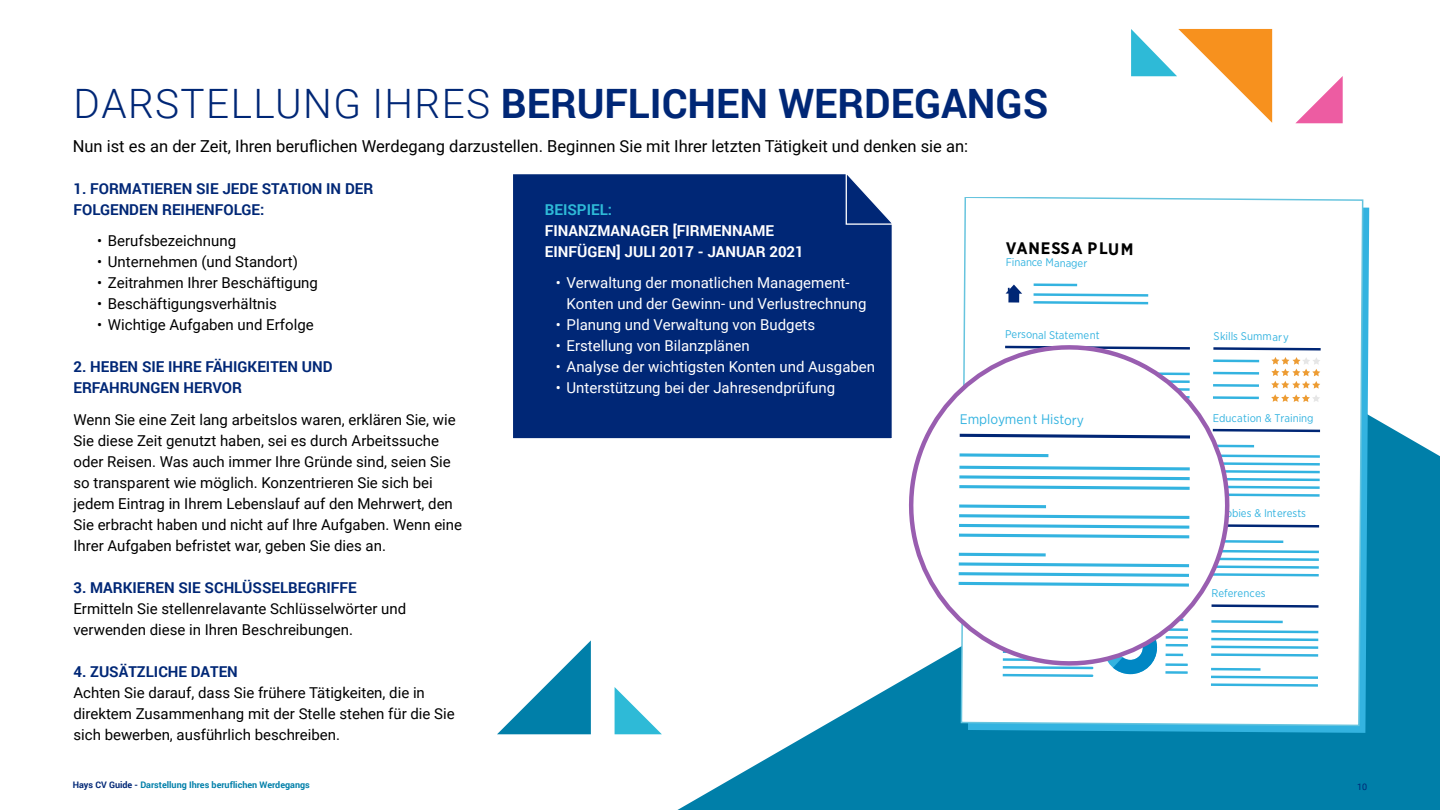
<style>
.page{position:relative;width:1440px;height:810px;background:#fff}
.page>*{position:absolute;margin:0;border:0;box-sizing:border-box;transform-origin:0 0}
.t1{font:700 40.5px "Roboto";color:#002776}
.t2{font:700 16.73px "Gotham Narrow";letter-spacing:.05em;color:#000}
.t3{font:16.5px "Roboto";color:#000}
.Body{font:15px/21px "Roboto";color:#000}
.t4{font:15px/21px "Roboto";color:#fff}
.t5{font:700 15px/21px "Roboto";color:#002776}
.t6{font:700 15px/21px "Roboto";color:#fff}
.t7{font:700 15px "Roboto";color:#2ebad7}
.t8{font:13.88px "Gotham Narrow";letter-spacing:-.01em;color:#33b3e0}
.t9{font:11.1px "Gotham Narrow";letter-spacing:-.01em;color:#33b3e0}
.t10{font:700 9px "Roboto";color:#007fa9}
.t11{font:9px "Roboto";color:#002776}
.s1{font-weight:300}
.s2{color:#002776}
</style>
<div class="page">
<svg style="left:677px;top:415px;width:763px;height:395px;fill:#007fa9"></svg>
<div style="left:513px;top:174px;width:381px;height:266px;background:#002776"></div>
<svg style="left:844px;top:174px;width:50px;height:51px"></svg>
<svg style="left:497px;top:640px;width:94px;height:94px"></svg>
<svg style="left:1296px;top:76px;width:47px;height:47px"></svg>
<svg style="left:615px;top:687px;width:47px;height:47px"></svg>
<svg style="left:1131px;top:29px;width:141px;height:94px"></svg>
<svg style="left:968px;top:207px;width:401px;height:526px;background:#29a6d1"></svg>
<svg style="left:960px;top:197px;width:404px;height:530px"></svg>
<svg style="left:1034px;top:283px;width:43px;height:3px"></svg>
<svg style="left:1033px;top:293px;width:115px;height:11px"></svg>
<svg style="left:1003px;top:673px;width:91px;height:4px"></svg>
<svg style="left:1165px;top:673px;width:23px;height:1px"></svg>
<svg style="left:1238px;top:540px;width:45px;height:3px"></svg>
<svg style="left:1238px;top:550px;width:81px;height:26px"></svg>
<svg style="left:1238px;top:524px;width:81px;height:4px"></svg>
<svg style="left:1238px;top:620px;width:45px;height:3px"></svg>
<svg style="left:1238px;top:630px;width:80px;height:27px"></svg>
<svg style="left:1211px;top:668px;width:107px;height:19px"></svg>
<svg style="left:1238px;top:604px;width:81px;height:4px"></svg>
<svg style="left:1238px;top:347px;width:83px;height:4px"></svg>
<svg style="left:1238px;top:445px;width:16px;height:2px"></svg>
<svg style="left:1238px;top:455px;width:82px;height:42px"></svg>
<svg style="left:1238px;top:429px;width:82px;height:3px"></svg>
<div style="left:1008px;top:292px;width:11px;height:11px;background:#002675"></div>
<svg style="left:1006px;top:285px;width:16px;height:9px"></svg>
<svg style="left:1238px;top:360px;width:21px;height:2px"></svg>
<svg style="left:1238px;top:372px;width:21px;height:3px"></svg>
<svg style="left:1238px;top:384px;width:21px;height:3px"></svg>
<svg style="left:1238px;top:396px;width:21px;height:3px"></svg>
<svg style="left:1271px;top:357px;width:49px;height:45px"></svg>
<svg style="left:901px;top:337px;width:336px;height:336px"></svg>
<p class="t1" style="left:73px;top:75px;width:976px"><span class="s1">DARSTELLUNG IHRES</span> BERUFLICHEN WERDEGANGS</p>
<h3 class="t3" style="left:73px;top:134px;width:897px">Nun ist es an der Zeit, Ihren beruflichen Werdegang darzustellen. Beginnen Sie mit Ihrer letzten Tätigkeit und denken sie an:</h3>
<h2 class="t5" style="left:73px;top:177px;width:301px">1. FORMATIEREN SIE JEDE STATION IN DER<br>FOLGENDEN REIHENFOLGE:</h2>
<p class="Body" style="left:97px;top:230px;width:140px">• Berufsbezeichnung</p>
<p class="Body" style="left:97px;top:251px;width:202px">• Unternehmen (und Standort)</p>
<p class="Body" style="left:97px;top:272px;width:222px">• Zeitrahmen Ihrer Beschäftigung</p>
<p class="Body" style="left:97px;top:293px;width:181px">• Beschäftigungsverhältnis</p>
<p class="Body" style="left:97px;top:314px;width:218px">• Wichtige Aufgaben und Erfolge</p>
<h2 class="t5" style="left:73px;top:356px;width:261px">2. HEBEN SIE IHRE FÄHIGKEITEN UND<br>ERFAHRUNGEN HERVOR</h2>
<h2 class="t7" style="left:545px;top:199px;width:69px">BEISPIEL:</h2>
<h2 class="t6" style="left:545px;top:219px;width:261px">FINANZMANAGER [FIRMENNAME<br>EINFÜGEN] JULI 2017 - JANUAR 2021</h2>
<p class="t4" style="left:567px;top:272px;width:302px;text-indent:-11px">• Verwaltung der monatlichen Management-<br>Konten und der Gewinn- und Verlustrechnung</p>
<p class="t4" style="left:556px;top:314px;width:261px">• Planung und Verwaltung von Budgets</p>
<p class="t4" style="left:556px;top:335px;width:195px">• Erstellung von Bilanzplänen</p>
<p class="t4" style="left:556px;top:356px;width:321px">• Analyse der wichtigsten Konten und Ausgaben</p>
<p class="t4" style="left:556px;top:377px;width:281px">• Unterstützung bei der Jahresendprüfung</p>
<p class="t2" style="left:1006px;top:238px;width:129px">VANESSA PLUM</p>
<p class="t9" style="left:1006px;top:256px;width:83px">Finance Manager</p>
<p class="t9" style="left:1005px;top:328px;width:96px">Personal Statement</p>
<p class="t9" style="left:1213px;top:329px;width:77px">Skills Summary</p>
<p class="Body" style="left:73px;top:408px;width:390px">Wenn Sie eine Zeit lang arbeitslos waren, erklären Sie, wie Sie diese Zeit genutzt haben, sei es durch Arbeitssuche oder Reisen. Was auch immer Ihre Gründe sind, seien Sie so transparent wie möglich. Konzentrieren Sie sich bei jedem Eintrag in Ihrem Lebenslauf auf den Mehrwert, den Sie erbracht haben und nicht auf Ihre Aufgaben. Wenn eine Ihrer Aufgaben befristet war, geben Sie dies an.</p>
<h2 class="t5" style="left:73px;top:576px;width:285px">3. MARKIEREN SIE SCHLÜSSELBEGRIFFE</h2>
<p class="Body" style="left:73px;top:597px;width:334px">Ermitteln Sie stellenrelavante Schlüsselwörter und verwenden diese in Ihren Beschreibungen.</p>
<h2 class="t5" style="left:73px;top:660px;width:166px">4. ZUSÄTZLICHE DATEN</h2>
<p class="Body" style="left:73px;top:681px;width:383px">Achten Sie darauf, dass Sie frühere Tätigkeiten, die in direktem Zusammenhang mit der Stelle stehen für die Sie sich bewerben, ausführlich beschreiben.</p>
<p class="t10" style="left:73px;top:778px;width:239px"><span class="s2">Hays CV Guide -</span> Darstellung Ihres beruflichen Werdegangs</p>
<p class="t8" style="left:960px;top:411px;width:126px">Employment History</p>
<p class="t9" style="left:1213px;top:411px;width:102px">Education &amp; Training</p>
<p class="t9" style="left:1212px;top:506px;width:95px">Hobbies &amp; Interests</p>
<p class="t9" style="left:1212px;top:586px;width:56px">References</p>
<p class="t11" style="left:1357px;top:781px;width:12px">10</p>
</div>
